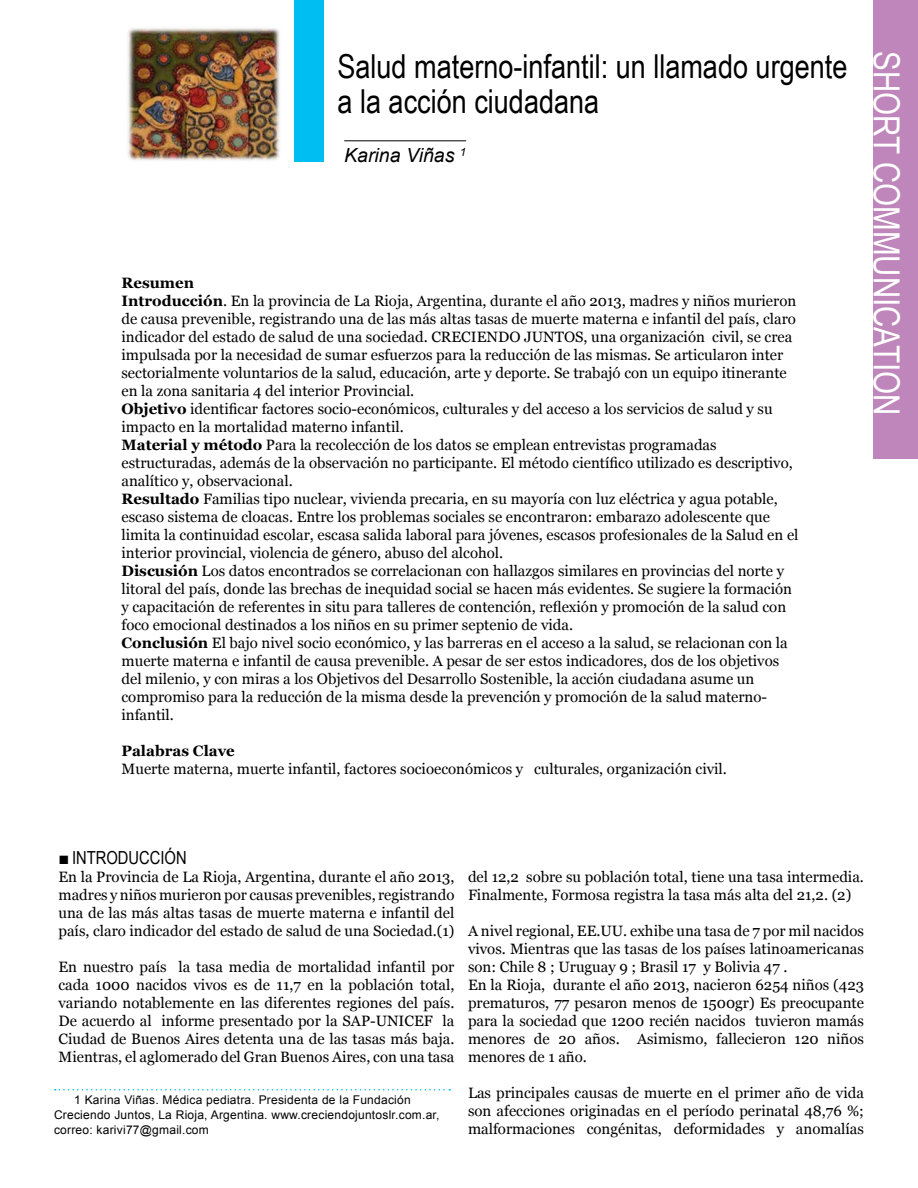
<style>
.page{position:relative;width:918px;height:1188px;background:#fff}
.page>*{position:absolute;margin:0;border:0;box-sizing:border-box;transform-origin:0 0}
.t1{font:36px "Arial Narrow";color:#fff}
.t2{font:33px/34.5px "Arial Narrow";color:#000}
.t3{font:italic 19.5px "Arial";color:#000}
.t4{font:18px "Arial Narrow";color:#000}
.t5{font:15px/18px "Georgia";color:#000;text-align:justify}
.t6{font:700 15px "Georgia";color:#000}
.t7{font:12px/15px "Arial";letter-spacing:.02em;color:#000}
.s1{font-weight:700}
.s2{font-family:"Arial";font-weight:700}
</style>
<div class="page">
<div style="left:873px;top:0;width:45px;height:459px;background:#bf86bb"></div>
<div style="left:294px;top:0;width:30px;height:162px;background:#00bdf2"></div>
<hr style="left:344px;top:141px;width:122px;height:1px;background:#000">
<svg style="left:55px;top:1089px;width:395px;height:1px"></svg>
<img style="left:128px;top:28px;width:152px;height:133px">
<h2 class="t2" style="left:338px;top:48px;width:511px">Salud materno-infantil: un llamado urgente a la acción ciudadana</h2>
<h3 class="t3" style="left:344px;top:143px;width:123px">Karina Viñas <sup>1</sup></h3>
<p class="t5" style="left:122px;top:273px;width:679px;text-align:left"><span class="s1">Resumen<br>Introducción</span>. En la provincia de La Rioja, Argentina, durante el año 2013, madres y niños murieron de causa prevenible, registrando una de las más altas tasas de muerte materna e infantil del país, claro indicador del estado de salud de una sociedad. CRECIENDO JUNTOS, una organización civil, se crea impulsada por la necesidad de sumar esfuerzos para la reducción de las mismas. Se articularon inter sectorialmente voluntarios de la salud, educación, arte y deporte. Se trabajó con un equipo itinerante en la zona sanitaria 4 del interior Provincial.<br><span class="s1">Objetivo</span> identificar factores socio-económicos, culturales y del acceso a los servicios de salud y su impacto en la mortalidad materno infantil.<br><span class="s1">Material y método</span> Para la recolección de los datos se emplean entrevistas programadas estructuradas, además de la observación no participante. El método científico utilizado es descriptivo, analítico y, observacional.<br><span class="s1">Resultado</span> Familias tipo nuclear, vivienda precaria, en su mayoría con luz eléctrica y agua potable, escaso sistema de cloacas. Entre los problemas sociales se encontraron: embarazo adolescente que limita la continuidad escolar, escasa salida laboral para jóvenes, escasos profesionales de la Salud en el interior provincial, violencia de género, abuso del alcohol.<br><span class="s1">Discusión</span> Los datos encontrados se correlacionan con hallazgos similares en provincias del norte y litoral del país, donde las brechas de inequidad social se hacen más evidentes. Se sugiere la formación y capacitación de referentes in situ para talleres de contención, reflexión y promoción de la salud con foco emocional destinados a los niños en su primer septenio de vida.<br><span class="s1">Conclusión</span> El bajo nivel socio económico, y las barreras en el acceso a la salud, se relacionan con la muerte materna e infantil de causa prevenible. A pesar de ser estos indicadores, dos de los objetivos del milenio, y con miras a los Objetivos del Desarrollo Sostenible, la acción ciudadana asume un compromiso para la reducción de la misma desde la prevención y promoción de la salud materno&shy;infantil.</p>
<p class="t6" style="left:122px;top:740px;width:115px">Palabras Clave</p>
<p class="t5" style="left:122px;top:759px;width:607px">Muerte materna, muerte infantil, factores socioeconómicos y culturales, organización civil.</p>
<h1 class="t1" style="left:913px;top:51px;width:366px;rotate:90deg">SHORT COMMUNICATION</h1>
<p class="t4" style="left:58px;top:844px;width:130px"><span class="s2">■</span>INTRODUCCIÓN</p>
<p class="t5" style="left:58px;top:867px;width:398px">En la Provincia de La Rioja, Argentina, durante el año 2013, madres y niños murieron por causas prevenibles, registrando una de las más altas tasas de muerte materna e infantil del país, claro indicador del estado de salud de una Sociedad.(1)</p>
<p class="t5" style="left:58px;top:957px;width:398px">En nuestro país la tasa media de mortalidad infantil por cada 1000 nacidos vivos es de 11,7 en la población total, variando notablemente en las diferentes regiones del país.<br>De acuerdo al informe presentado por la SAP-UNICEF la Ciudad de Buenos Aires detenta una de las tasas más baja.<br>Mientras, el aglomerado del Gran Buenos Aires, con una tasa</p>
<p class="t7" style="left:54px;top:1092px;width:387px;text-indent:20px">1 Karina Viñas. Médica pediatra. Presidenta de la Fundación<br>Creciendo Juntos, La Rioja, Argentina. www.creciendojuntoslr.com.ar, correo: karivi77@gmail.com</p>
<p class="t5" style="left:468px;top:867px;width:397px">del 12,2 sobre su población total, tiene una tasa intermedia.<br>Finalmente, Formosa registra la tasa más alta del 21,2. (2)</p>
<p class="t5" style="left:468px;top:921px;width:398px;text-align:left">A nivel regional, EE.UU. exhibe una tasa de 7 por mil nacidos vivos. Mientras que las tasas de los países latinoamericanas son: Chile 8 ; Uruguay 9 ; Brasil 17 y Bolivia 47 .<br>En la Rioja, durante el año 2013, nacieron 6254 niños (423 prematuros, 77 pesaron menos de 1500gr) Es preocupante para la sociedad que 1200 recién nacidos tuvieron mamás menores de 20 años. Asimismo, fallecieron 120 niños menores de 1 año.</p>
<p class="t5" style="left:468px;top:1083px;width:398px">Las principales causas de muerte en el primer año de vida son afecciones originadas en el período perinatal 48,76 %; malformaciones congénitas, deformidades y anomalías</p>
</div>
